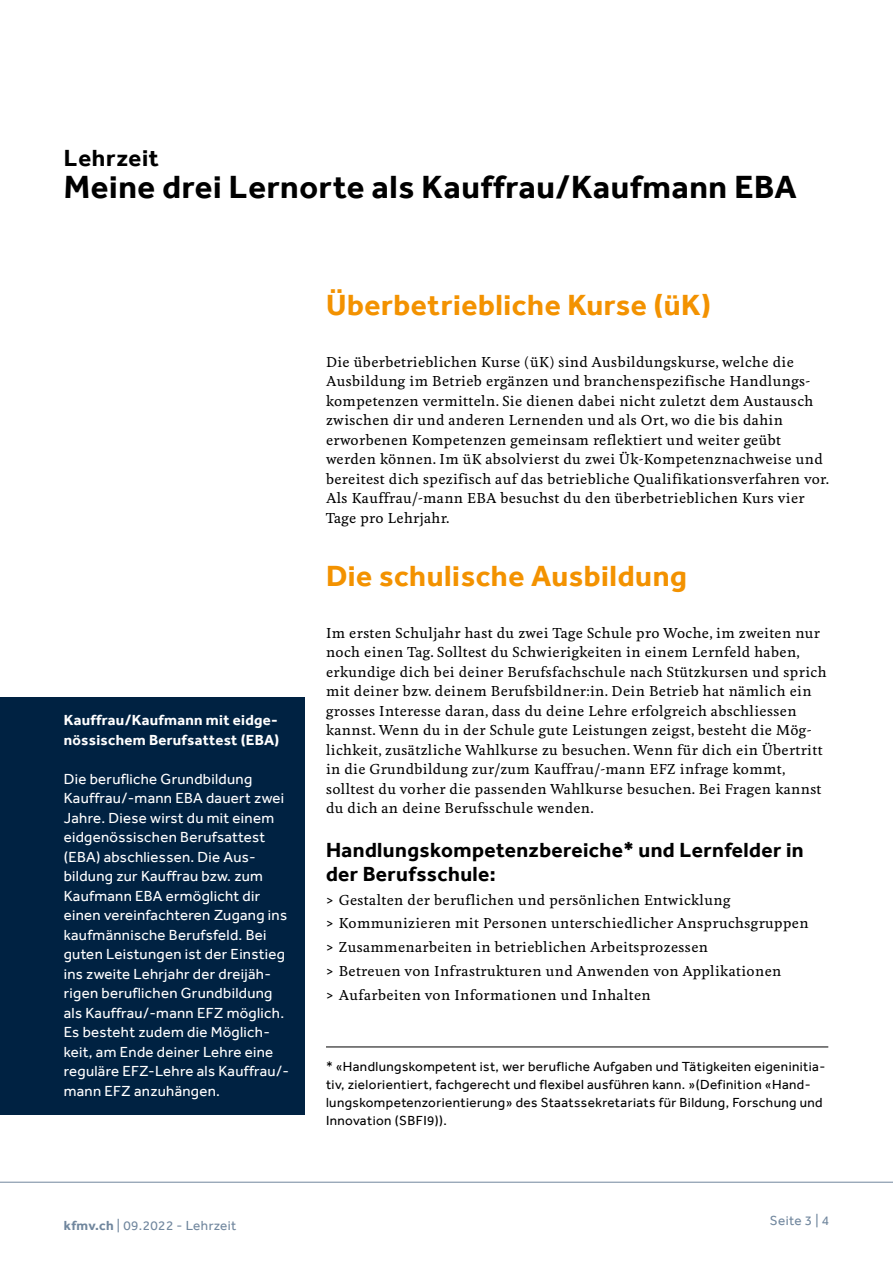
<style>
.page{position:relative;width:893px;height:1263px;background:#fff}
.page>*{position:absolute;margin:0;border:0;box-sizing:border-box;transform-origin:0 0}
.t1{font:700 33px "Effra";letter-spacing:.02em;color:#000}
.t2{font:700 30px "Effra";letter-spacing:.02em;color:#f39200}
.t3{font:700 24px "Effra";letter-spacing:.03em;color:#000}
.t4{font:700 21px/24px "Effra";letter-spacing:.02em;color:#000}
.t5{font:15px/19.5px "Effra";letter-spacing:.02em;color:#fff}
.t6{font:700 15px/19.5px "Effra";letter-spacing:.02em;color:#fff}
.t7{font:500 13.5px/19.5px "Feijoa";letter-spacing:.03em;color:#000}
.t8{font:13.5px/18px "Effra";letter-spacing:.03em;color:#000}
.t9{font:13.5px "Effra";letter-spacing:.03em;color:#71879e}
.s1{font-family:"Effra";font-weight:400}
.s2{font-weight:700}
</style>
<div class="page">
<hr style="left:0;top:1182px;width:893px;height:1px;background:#71879e">
<div style="left:0;top:697px;width:305px;height:417px;background:#002242"></div>
<hr style="left:326px;top:1046px;width:502px;height:1px;background:#000">
<h3 class="t3" style="left:64px;top:144px;width:97px">Lehrzeit</h3>
<h1 class="t1" style="left:64px;top:168px;width:734px">Meine drei Lernorte als Kauffrau/Kaufmann EBA</h1>
<p class="t6" style="left:64px;top:710px;width:217px">Kauffrau/Kaufmann mit eidge&shy;nössischem Berufsattest (EBA)</p>
<p class="t5" style="left:64px;top:769px;width:227px">Die berufliche Grundbildung<br>Kauffrau/-mann EBA dauert zwei<br>Jahre. Diese wirst du mit einem eidgenössischen Berufsattest (EBA) abschliessen. Die Aus&shy;bildung zur Kauffrau bzw. zum<br>Kaufmann EBA ermöglicht dir einen vereinfachteren Zugang ins kaufmännische Berufsfeld. Bei guten Leistungen ist der Einstieg ins zweite Lehrjahr der dreijäh&shy;rigen beruflichen Grundbildung als Kauffrau/-mann EFZ möglich.<br>Es besteht zudem die Möglich&shy;keit, am Ende deiner Lehre eine reguläre EFZ-Lehre als Kauffrau/- mann EFZ anzuhängen.</p>
<h2 class="t2" style="left:326px;top:287px;width:387px">Überbetriebliche Kurse (üK)</h2>
<p class="t7" style="left:326px;top:353px;width:505px">Die überbetrieblichen Kurse (üK) sind Ausbildungskurse, welche die Ausbildung im Betrieb ergänzen und branchenspezifische Handlungs&shy;kompetenzen vermitteln. Sie dienen dabei nicht zuletzt dem Austausch zwischen dir und anderen Lernenden und als Ort, wo die bis dahin erworbenen Kompetenzen gemeinsam reflektiert und weiter geübt werden können. Im üK absolvierst du zwei Ük-Kompetenznachweise und bereitest dich spezifisch auf das betriebliche Qualifikationsverfahren vor.<br>Als Kauffrau/-mann EBA besuchst du den überbetrieblichen Kurs vier Tage pro Lehrjahr.</p>
<h2 class="t2" style="left:326px;top:558px;width:362px">Die schulische Ausbildung</h2>
<p class="t7" style="left:326px;top:624px;width:502px">Im ersten Schuljahr hast du zwei Tage Schule pro Woche, im zweiten nur noch einen Tag. Solltest du Schwierigkeiten in einem Lernfeld haben, erkundige dich bei deiner Berufsfachschule nach Stützkursen und sprich mit deiner bzw. deinem Berufsbildner:in. Dein Betrieb hat nämlich ein grosses Interesse daran, dass du deine Lehre erfolgreich abschliessen kannst. Wenn du in der Schule gute Leistungen zeigst, besteht die Mög&shy;lichkeit, zusätzliche Wahlkurse zu besuchen. Wenn für dich ein Übertritt in die Grundbildung zur/zum Kauffrau/-mann EFZ infrage kommt, solltest du vorher die passenden Wahlkurse besuchen. Bei Fragen kannst du dich an deine Berufsschule wenden.</p>
<h3 class="t4" style="left:326px;top:838px;width:479px">Handlungskompetenzbereiche* und Lernfelder in der Berufsschule:</h3>
<p class="t7" style="left:326px;top:888px;width:484px;line-height:23.7px"><span class="s1">&gt;</span> Gestalten der beruflichen und persönlichen Entwicklung<br><span class="s1">&gt;</span> Kommunizieren mit Personen unterschiedlicher Anspruchsgruppen <span class="s1">&gt;</span> Zusammenarbeiten in betrieblichen Arbeitsprozessen<br><span class="s1">&gt;</span> Betreuen von Infrastrukturen und Anwenden von Applikationen<br><span class="s1">&gt;</span> Aufarbeiten von Informationen und Inhalten</p>
<p class="t8" style="left:326px;top:1057px;width:501px">* «Handlungskompetent ist, wer berufliche Aufgaben und Tätigkeiten eigeninitia&shy;tiv, zielorientiert, fachgerecht und flexibel ausführen kann. »(Definition «Hand&shy;lungskompetenzorientierung» des Staatssekretariats für Bildung, Forschung und Innovation (SBFI9)).</p>
<p class="t9" style="left:64px;top:1217px;width:174px"><span class="s2">kfmv.ch</span> | 09.2022 - Lehrzeit</p>
<p class="t9" style="left:770px;top:1212px;width:61px">Seite 3 | 4</p>
</div>
